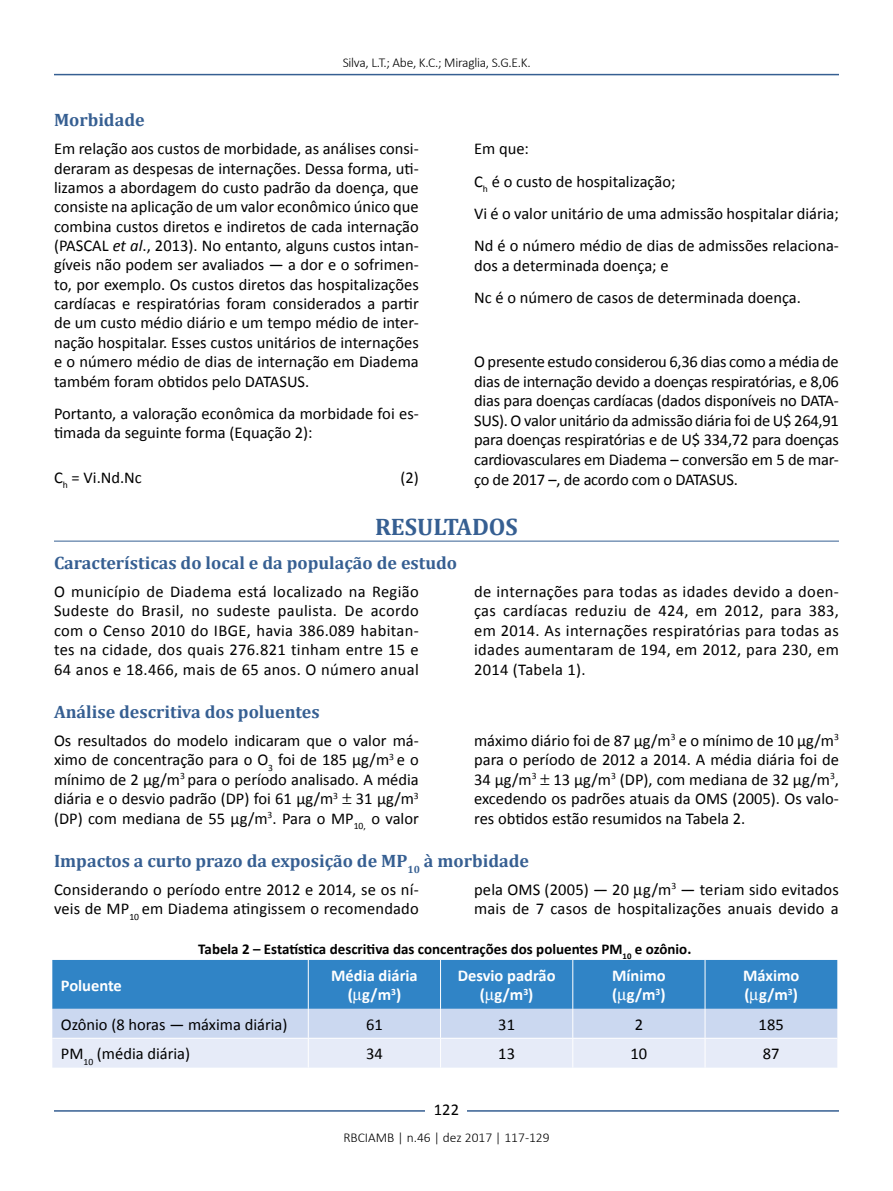
<style>
.page{position:relative;width:893px;height:1191px;background:#fff}
.page>*{position:absolute;margin:0;border:0;box-sizing:border-box;transform-origin:0 0}
.t1{font:700 24px "Cambria";color:#365f92}
.t2{font:700 18px "Cambria";color:#365f92}
.t3{font:16.5px/19.5px "Calibri";color:#000;text-align:justify}
.t4{font:700 16.5px/19.5px "Calibri";color:#fff;text-align:center}
.t5{font:700 15px "Calibri";color:#000}
.t6{font:300 13.5px "Calibri";letter-spacing:-.02em;color:#000}
.t7{font:300 13.5px "Calibri";color:#000}
.s1{font-style:italic}
</style>
<div class="page">
<hr style="left:54px;top:74px;width:785px;height:1px;background:#365f92">
<hr style="left:54px;top:1110px;width:785px;height:1px;background:#365f92">
<div style="left:426px;top:1096px;width:41px;height:26px;background:#fff"></div>
<hr style="left:54px;top:541px;width:785px;height:1px;background:#365f92">
<svg style="left:52px;top:960px;width:785px;height:107px;background:#8cb7df"></svg>
<p class="t6" style="left:343px;top:54px;width:190px">Silva, L.T.; Abe, K.C.; Miraglia, S.G.E.K.</p>
<p class="t2" style="left:54px;top:107px;width:92px">Morbidade</p>
<p class="t3" style="left:54px;top:139px;width:366px">Em relação aos custos de morbidade, as análises consi&shy;deraram as despesas de internações. Dessa forma, uti&shy;lizamos a abordagem do custo padrão da doença, que consiste na aplicação de um valor econômico único que combina custos diretos e indiretos de cada internação (PASCAL <span class="s1">et al</span>., 2013). No entanto, alguns custos intan&shy;gíveis não podem ser avaliados — a dor e o sofrimen&shy;to, por exemplo. Os custos diretos das hospitalizações cardíacas e respiratórias foram considerados a partir de um custo médio diário e um tempo médio de inter&shy;nação hospitalar. Esses custos unitários de internações e o número médio de dias de internação em Diadema também foram obtidos pelo DATASUS.</p>
<p class="t3" style="left:54px;top:403px;width:366px">Portanto, a valoração econômica da morbidade foi es&shy;timada da seguinte forma (Equação 2):</p>
<p class="t3" style="left:54px;top:467px;width:89px">C<sub>h</sub> = Vi.Nd.Nc</p>
<p class="t3" style="left:400px;top:467px;width:20px">(2)</p>
<p class="t3" style="left:474px;top:133px;width:366px;line-height:32.2px;text-align:left">Em que:<br>C<sub>h</sub> é o custo de hospitalização;<br>Vi é o valor unitário de uma admissão hospitalar diária; Nd é o número médio de dias de admissões relaciona-</p>
<p class="t3" style="left:474px;top:249px;width:328px;line-height:32.2px">dos a determinada doença; e<br>Nc é o número de casos de determinada doença.</p>
<p class="t3" style="left:474px;top:352px;width:366px">O presente estudo considerou 6,36 dias como a média de dias de internação devido a doenças respiratórias, e 8,06 dias para doenças cardíacas (dados disponíveis no DATA-SUS). O valor unitário da admissão diária foi de U$ 264,91 para doenças respiratórias e de U$ 334,72 para doenças cardiovasculares em Diadema – conversão em 5 de mar&shy;ço de 2017 –, de acordo com o DATASUS.</p>
<h1 class="t1" style="left:375px;top:509px;width:144px">RESULTADOS</h1>
<p class="t2" style="left:54px;top:550px;width:405px">Características do local e da população de estudo</p>
<p class="t3" style="left:54px;top:582px;width:366px">O município de Diadema está localizado na Região Sudeste do Brasil, no sudeste paulista. De acordo com o Censo 2010 do IBGE, havia 386.089 habitan&shy;tes na cidade, dos quais 276.821 tinham entre 15 e 64 anos e 18.466, mais de 65 anos. O número anual</p>
<p class="t3" style="left:474px;top:582px;width:366px">de internações para todas as idades devido a doen&shy;ças cardíacas reduziu de 424, em 2012, para 383, em 2014. As internações respiratórias para todas as idades aumentaram de 194, em 2012, para 230, em 2014 (Tabela 1).</p>
<p class="t2" style="left:54px;top:699px;width:267px">Análise descritiva dos poluentes</p>
<p class="t3" style="left:54px;top:730px;width:366px">Os resultados do modelo indicaram que o valor má&shy;ximo de concentração para o O<sub>3</sub> foi de 185 µg/m<sup>3</sup> e o mínimo de 2 µg/m<sup>3</sup> para o período analisado. A média diária e o desvio padrão (DP) foi 61 µg/m<sup>3</sup> 31 µg/m<sup>3 </sup>(DP) com mediana de 55 µg/m<sup>3</sup>. Para o MP<sub>10,</sub> o valor</p>
<p class="t3" style="left:474px;top:730px;width:366px">máximo diário foi de 87 µg/m<sup>3</sup> e o mínimo de 10 µg/m<sup>3 </sup>para o período de 2012 a 2014. A média diária foi de 34 µg/m<sup>3</sup> 13 µg/m<sup>3</sup> (DP), com mediana de 32 µg/m<sup>3</sup>, excedendo os padrões atuais da OMS (2005). Os valo&shy;res obtidos estão resumidos na Tabela 2.</p>
<p class="t2" style="left:54px;top:848px;width:476px">Impactos a curto prazo da exposição de MP<sub>10</sub> à morbidade</p>
<p class="t3" style="left:54px;top:879px;width:366px">Considerando o período entre 2012 e 2014, se os ní&shy;veis de MP<sub>10</sub> em Diadema atingissem o recomendado</p>
<p class="t3" style="left:474px;top:879px;width:366px">pela OMS (2005) — 20 g/m<sup>3</sup> — teriam sido evitados mais de 7 casos de hospitalizações anuais devido a</p>
<p class="t5" style="left:198px;top:939px;width:495px">Tabela 2 – Estatística descritiva das concentrações dos poluentes PM<sub>10</sub> e ozônio.</p>
<p class="t4" style="left:61px;top:975px;width:63px">Poluente</p>
<p class="t4" style="left:331px;top:965px;width:88px">Média diária ( g/m<sup>3</sup>)</p>
<p class="t4" style="left:458px;top:965px;width:99px">Desvio padrão ( g/m<sup>3</sup>)</p>
<p class="t4" style="left:612px;top:965px;width:55px;text-align:left">Mínimo ( g/m<sup>3</sup>)</p>
<p class="t4" style="left:743px;top:965px;width:58px;text-align:left">Máximo ( g/m<sup>3</sup>)</p>
<p class="t3" style="left:61px;top:1014px;width:228px">Ozônio (8 horas — máxima diária)</p>
<p class="t3" style="left:366px;top:1014px;width:18px">61</p>
<p class="t3" style="left:498px;top:1014px;width:18px">31</p>
<p class="t3" style="left:635px;top:1014px;width:10px">2</p>
<p class="t3" style="left:759px;top:1014px;width:27px">185</p>
<p class="t3" style="left:61px;top:1044px;width:131px">PM<sub>10</sub> (média diária)</p>
<p class="t3" style="left:366px;top:1044px;width:18px">34</p>
<p class="t3" style="left:498px;top:1044px;width:18px">13</p>
<p class="t3" style="left:631px;top:1044px;width:18px">10</p>
<p class="t3" style="left:763px;top:1044px;width:18px">87</p>
<p class="t3" style="left:434px;top:1100px;width:27px">122</p>
<p class="t7" style="left:343px;top:1129px;width:208px">RBCIAMB | n.46 | dez 2017 | 117-129</p>
</div>
